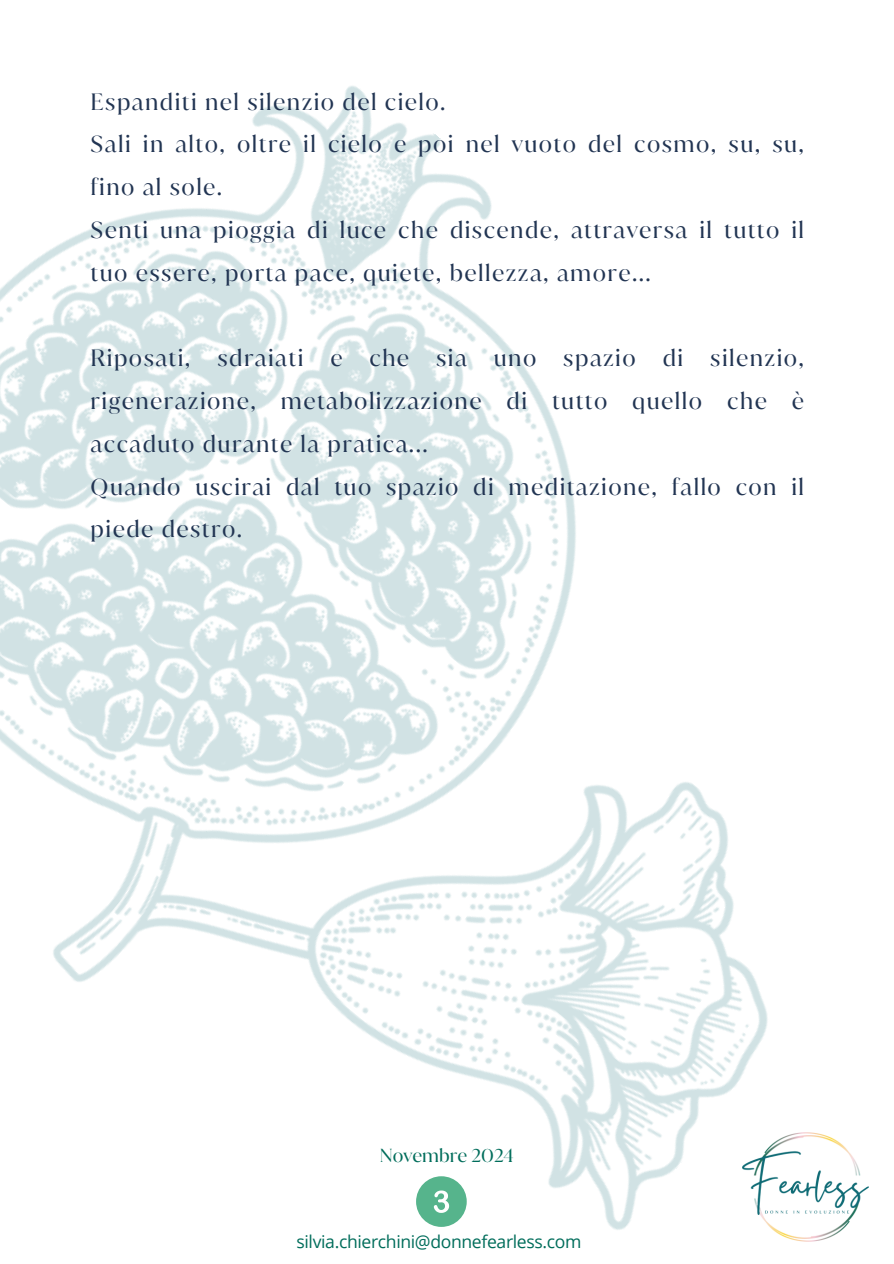
<style>
.page{position:relative;width:894px;height:1264px;background:#fff}
.page>*{position:absolute;margin:0;border:0;box-sizing:border-box;transform-origin:0 0}
.t1{font:22.5px/42.8px "Juana";letter-spacing:.065em;color:#223553}
.t2{font:18px "Juana";color:#006d5b}
.t3{font:17.55px "Open Sans";letter-spacing:-.02em;color:#006d5b}
</style>
<div class="page">
<img style="left:0;top:86px;width:869px;height:1156px">
<svg style="left:775px;top:1084px;width:21px;height:16px"></svg>
<svg style="left:585px;top:1225px;width:17px;height:17px"></svg>
<img style="left:742px;top:1132px;width:126px;height:109px">
<div style="left:416px;top:1176px;width:50px;height:50px;background:#56b48c;border-radius:50%"></div>
<svg style="left:433px;top:1190px;width:16px;height:22px"></svg>
<p class="t1" style="left:91px;top:80px;width:714px">Espanditi nel silenzio del cielo.<br>Sali in alto, oltre il cielo e poi nel vuoto del cosmo, su, su, fino al sole.<br>Senti una pioggia di luce che discende, attraversa il tutto il tuo essere, porta pace, quiete, bellezza, amore...</p>
<p class="t1" style="left:91px;top:337px;width:714px">Riposati, sdraiati e che sia uno spazio di silenzio, rigenerazione, metabolizzazione di tutto quello che è accaduto durante la pratica...<br>Quando uscirai dal tuo spazio di meditazione, fallo con il piede destro.</p>
<h1 class="t2" style="left:380px;top:1143px;width:135px">Novembre 2024</h1>
<h1 class="t3" style="left:296px;top:1229px;width:286px">silvia.chierchini@donnefearless.com</h1>
</div>
